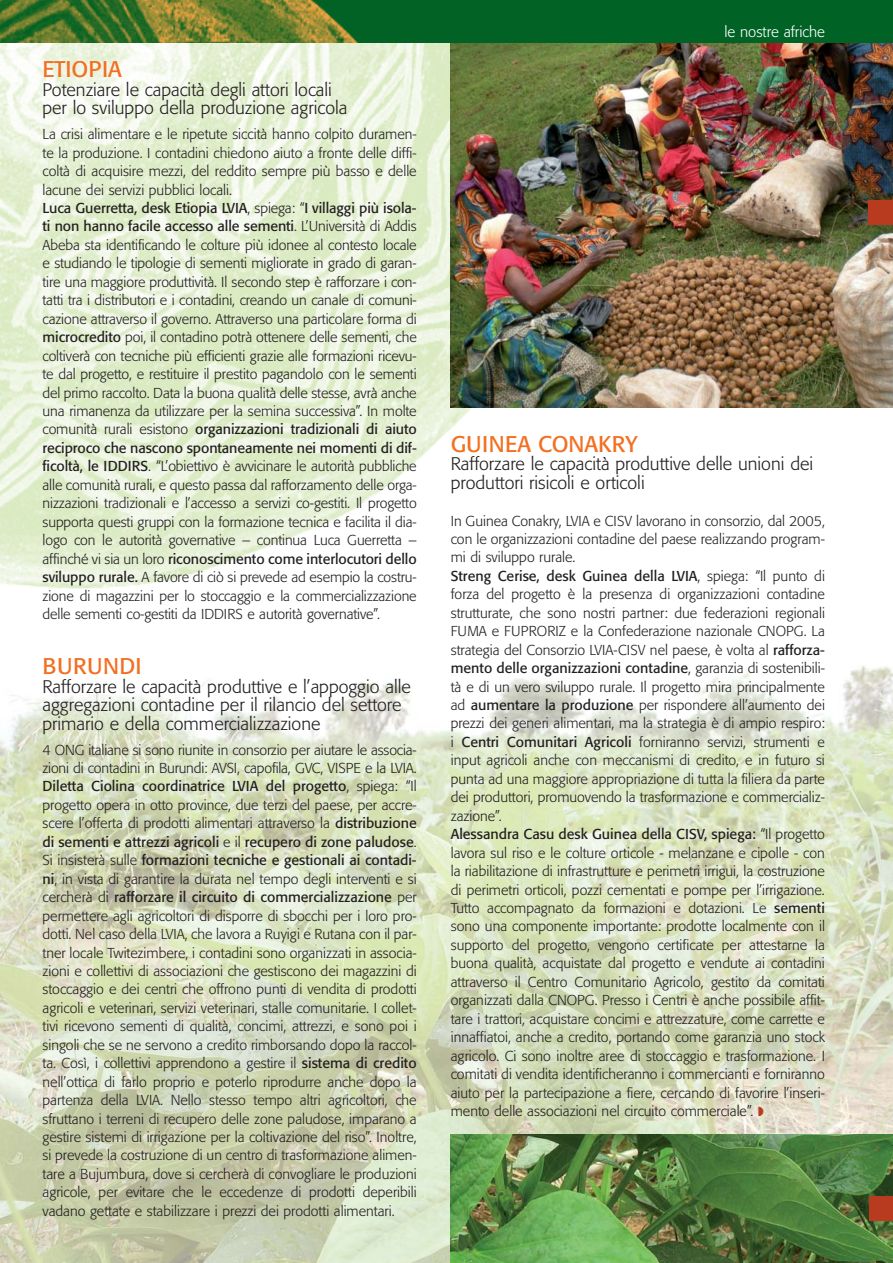
<style>
.page{position:relative;width:893px;height:1263px;background:#fff}
.page>*{position:absolute;margin:0;border:0;box-sizing:border-box;transform-origin:0 0}
.t1{font:22.5px "Formata";color:#f36f21}
.t2{font:22.5px "Formata";letter-spacing:.02em;color:#f36f21}
.t3{font:300 18px/18.5px "Formata";color:#231f20}
.t4{font:300 15px "Formata";color:#fff}
.t5{font:300 14.25px/18.5px "Formata";color:#231f20}
.t6{font:300 12px "Formata";color:#231f20}
.s1{font-weight:400}
.s2{color:#b93b1f}
</style>
<div class="page">
<img style="left:1px;top:665px;width:892px;height:597px">
<img style="left:451px;top:1134px;width:442px;height:128px">
<img style="left:1px;top:43px;width:617px;height:546px">
<div style="left:869px;top:1196px;width:24px;height:24px;background:#b93b1f"></div>
<img style="left:451px;top:43px;width:442px;height:364px">
<div style="left:1px;top:0;width:892px;height:43px;background:#006225"></div>
<img style="left:1px;top:0;width:357px;height:43px">
<div style="left:869px;top:200px;width:24px;height:24px;background:#b93b1f"></div>
<h1 class="t1" style="left:43px;top:59px;width:81px">ETIOPIA</h1>
<p class="t3" style="left:43px;top:82px;width:306px">Potenziare le capacità degli attori locali per lo sviluppo della produzione agricola</p>
<p class="t5" style="left:43px;top:126px;width:376px">La crisi alimentare e le ripetute siccità hanno colpito duramen&shy;te la produzione. I contadini chiedono aiuto a fronte delle diffi&shy;coltà di acquisire mezzi, del reddito sempre più basso e delle lacune dei servizi pubblici locali.<br><span class="s1">Luca Guerretta, desk Etiopia LVIA</span>, spiega: “<span class="s1">I villaggi più isola&shy;ti non hanno facile accesso alle sementi</span>. L’Università di Addis Abeba sta identificando le colture più idonee al contesto locale e studiando le tipologie di sementi migliorate in grado di garan&shy;tire una maggiore produttività. Il secondo step è rafforzare i con&shy;tatti tra i distributori e i contadini, creando un canale di comuni&shy;cazione attraverso il governo. Attraverso una particolare forma di <span class="s1">microcredito</span> poi, il contadino potrà ottenere delle sementi, che coltiverà con tecniche più efficienti grazie alle formazioni ricevu&shy;te dal progetto, e restituire il prestito pagandolo con le sementi del primo raccolto. Data la buona qualità delle stesse, avrà anche una rimanenza da utilizzare per la semina successiva”. In molte comunità rurali esistono <span class="s1">organizzazioni tradizionali di aiuto reciproco che nascono spontaneamente nei momenti di dif&shy;ficoltà, le IDDIRS</span>. “L’obiettivo è avvicinare le autorità pubbliche alle comunità rurali, e questo passa dal rafforzamento delle orga&shy;nizzazioni tradizionali e l’accesso a servizi co-gestiti. Il progetto supporta questi gruppi con la formazione tecnica e facilita il dia&shy;logo con le autorità governative – continua Luca Guerretta – affinché vi sia un loro <span class="s1">riconoscimento come interlocutori dello sviluppo rurale.</span> A favore di ciò si prevede ad esempio la costru&shy;zione di magazzini per lo stoccaggio e la commercializzazione delle sementi co-gestiti da IDDIRS e autorità governative”.</p>
<h1 class="t2" style="left:43px;top:656px;width:100px">BURUNDI</h1>
<p class="t3" style="left:43px;top:679px;width:370px">Rafforzare le capacità produttive e l’appoggio alle aggregazioni contadine per il rilancio del settore primario e della commercializzazione</p>
<p class="t5" style="left:43px;top:741px;width:376px;text-align:justify">4 ONG italiane si sono riunite in consorzio per aiutare le associa&shy;zioni di contadini in Burundi: AVSI, capofila, GVC, VISPE e la LVIA.<br><span class="s1">Diletta Ciolina coordinatrice LVIA del progetto</span>, spiega: “Il progetto opera in otto province, due terzi del paese, per accre&shy;scere l’offerta di prodotti alimentari attraverso la <span class="s1">distribuzione di sementi e attrezzi agricoli</span> e il <span class="s1">recupero di zone paludose</span>.<br>Si insisterà sulle <span class="s1">formazioni tecniche e gestionali ai contadi&shy;ni</span>, in vista di garantire la durata nel tempo degli interventi e si cercherà di <span class="s1">rafforzare il circuito di commercializzazione</span> per permettere agli agricoltori di disporre di sbocchi per i loro pro&shy;dotti. Nel caso della LVIA, che lavora a Ruyigi e Rutana con il par&shy;tner locale Twitezimbere, i contadini sono organizzati in associa&shy;zioni e collettivi di associazioni che gestiscono dei magazzini di stoccaggio e dei centri che offrono punti di vendita di prodotti agricoli e veterinari, servizi veterinari, stalle comunitarie. I collet&shy;tivi ricevono sementi di qualità, concimi, attrezzi, e sono poi i singoli che se ne servono a credito rimborsando dopo la raccol&shy;ta. Così, i collettivi apprendono a gestire il <span class="s1">sistema di credito </span>nell’ottica di farlo proprio e poterlo riprodurre anche dopo la partenza della LVIA. Nello stesso tempo altri agricoltori, che sfruttano i terreni di recupero delle zone paludose, imparano a gestire sistemi di irrigazione per la coltivazione del riso”. Inoltre, si prevede la costruzione di un centro di trasformazione alimen&shy;tare a Bujumbura, dove si cercherà di convogliare le produzioni agricole, per evitare che le eccedenze di prodotti deperibili vadano gettate e stabilizzare i prezzi dei prodotti alimentari.</p>
<p class="t4" style="left:724px;top:25px;width:102px">le nostre afriche</p>
<h1 class="t1" style="left:451px;top:434px;width:188px">GUINEA CONAKRY</h1>
<p class="t3" style="left:451px;top:456px;width:364px">Rafforzare le capacità produttive delle unioni dei produttori risicoli e orticoli</p>
<p class="t5" style="left:451px;top:512px;width:376px">In Guinea Conakry, LVIA e CISV lavorano in consorzio, dal 2005, con le organizzazioni contadine del paese realizzando program&shy;mi di sviluppo rurale.<br><span class="s1">Streng Cerise, desk Guinea della LVIA</span>, spiega: “Il punto di forza del progetto è la presenza di organizzazioni contadine strutturate, che sono nostri partner: due federazioni regionali FUMA e FUPRORIZ e la Confederazione nazionale CNOPG. La strategia del Consorzio LVIA-CISV nel paese, è volta al <span class="s1">rafforza&shy;mento delle organizzazioni contadine</span>, garanzia di sostenibili&shy;tà e di un vero sviluppo rurale. Il progetto mira principalmente ad <span class="s1">aumentare la produzione</span> per rispondere all’aumento dei prezzi dei generi alimentari, ma la strategia è di ampio respiro: i <span class="s1">Centri Comunitari Agricoli</span> forniranno servizi, strumenti e input agricoli anche con meccanismi di credito, e in futuro si punta ad una maggiore appropriazione di tutta la filiera da parte dei produttori, promuovendo la trasformazione e commercializ&shy;zazione”.<br><span class="s1">Alessandra Casu desk Guinea della CISV, spiega:</span> “Il progetto lavora sul riso e le colture orticole - melanzane e cipolle - con la riabilitazione di infrastrutture e perimetri irrigui, la costruzione di perimetri orticoli, pozzi cementati e pompe per l’irrigazione.<br>Tutto accompagnato da formazioni e dotazioni. Le <span class="s1">sementi </span>sono una componente importante: prodotte localmente con il supporto del progetto, vengono certificate per attestarne la buona qualità, acquistate dal progetto e vendute ai contadini attraverso il Centro Comunitario Agricolo, gestito da comitati organizzati dalla CNOPG. Presso i Centri è anche possibile affit&shy;tare i trattori, acquistare concimi e attrezzature, come carrette e innaffiatoi, anche a credito, portando come garanzia uno stock agricolo. Ci sono inoltre aree di stoccaggio e trasformazione. I comitati di vendita identificheranno i commercianti e forniranno aiuto per la partecipazione a fiere, cercando di favorire l’inseri&shy;mento delle associazioni nel circuito commerciale”. <span class="s2">◗</span></p>
<p class="t6" style="left:859px;top:1201px;width:8px">9</p>
</div>
